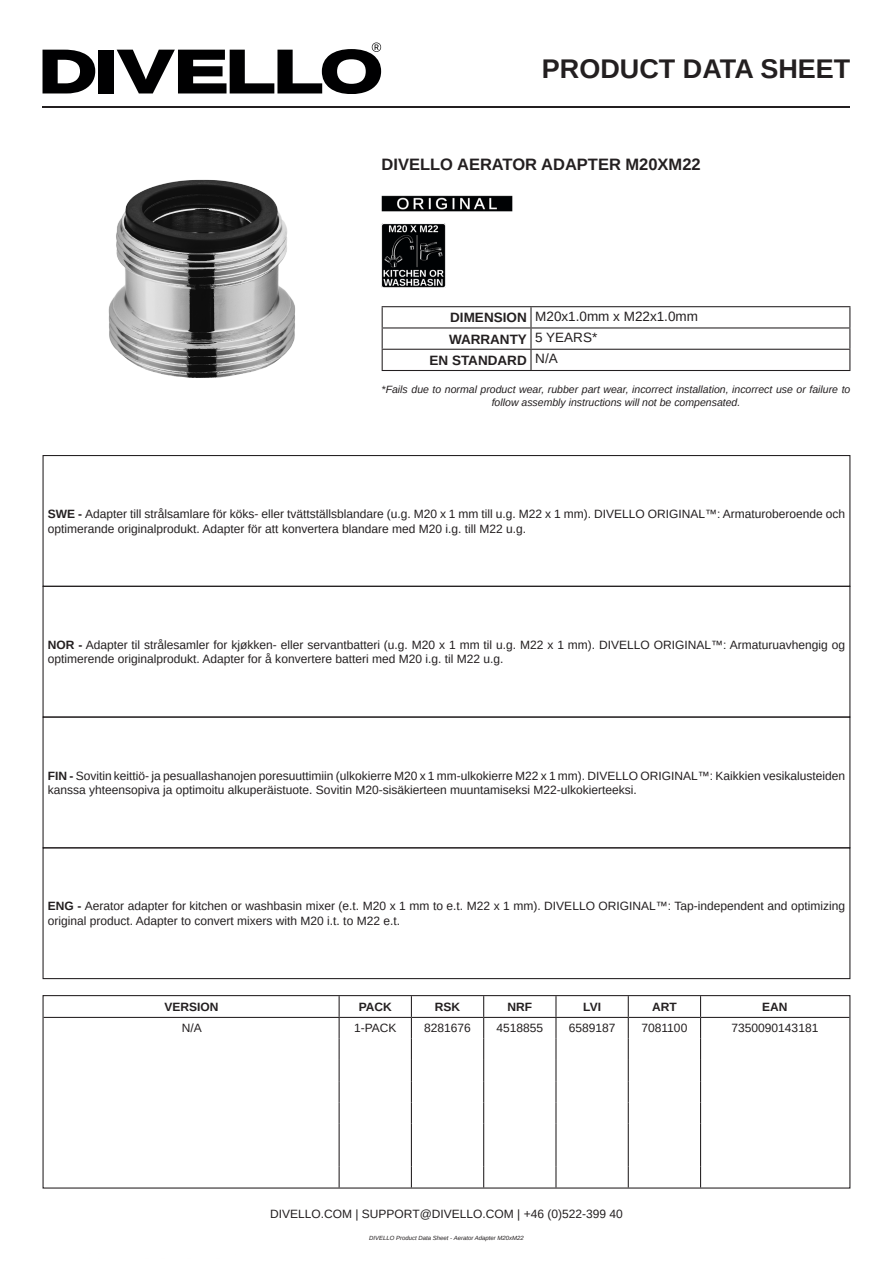
<style>
.page{position:relative;width:893px;height:1263px;background:#fff}
.page>*{position:absolute;margin:0;border:0;box-sizing:border-box;transform-origin:0 0}
.t1{font:700 27px "Arimo";color:#231f20}
.t2{font:700 16.5px "Arimo";color:#231f20}
.t3{font:13.5px "Arimo";color:#231f20}
.t4{font:700 13.5px "Arimo";color:#231f20}
.t5{font:12px/14.4px "Arimo";color:#231f20}
.t6{font:700 12px "Arimo";color:#231f20}
.t7{font:italic 10.5px/12.6px "Arimo";color:#231f20;text-align:center}
.File_Name{font:italic 6px "Arimo";color:#231f20}
.s1{font-weight:700}
</style>
<div class="page">
<svg style="left:43px;top:50px;width:52px;height:43px"></svg>
<div style="left:98px;top:50px;width:16px;height:43px;background:#000001"></div>
<svg style="left:117px;top:43px;width:264px;height:51px"></svg>
<hr style="left:42px;top:106px;width:808px;height:1px;background:#231f20">
<hr style="left:44px;top:1017px;width:295px;height:1px;background:#231f20">
<hr style="left:339px;top:1017px;width:72px;height:1px;background:#231f20">
<hr style="left:411px;top:1017px;width:73px;height:1px;background:#231f20">
<hr style="left:484px;top:1017px;width:72px;height:1px;background:#231f20">
<hr style="left:556px;top:1017px;width:72px;height:1px;background:#231f20">
<hr style="left:628px;top:1017px;width:73px;height:1px;background:#231f20">
<hr style="left:701px;top:1017px;width:148px;height:1px;background:#231f20">
<svg style="left:339px;top:997px;width:1px;height:189px"></svg>
<svg style="left:411px;top:997px;width:1px;height:189px"></svg>
<svg style="left:483px;top:997px;width:1px;height:189px"></svg>
<svg style="left:555px;top:997px;width:1px;height:189px"></svg>
<svg style="left:628px;top:997px;width:1px;height:189px"></svg>
<svg style="left:700px;top:997px;width:1px;height:189px"></svg>
<div style="left:43px;top:995px;width:807px;height:193px;border:1px solid #231f20"></div>
<div style="left:43px;top:847px;width:807px;height:132px;border:1px solid #231f20"></div>
<div style="left:43px;top:586px;width:807px;height:132px;border:1px solid #231f20"></div>
<div style="left:43px;top:455px;width:807px;height:132px;border:1px solid #231f20"></div>
<hr style="left:382px;top:327px;width:149px;height:1px;background:#231f20">
<hr style="left:531px;top:327px;width:319px;height:1px;background:#231f20">
<hr style="left:382px;top:349px;width:149px;height:1px;background:#231f20">
<hr style="left:531px;top:349px;width:319px;height:1px;background:#231f20">
<svg style="left:530px;top:307px;width:1px;height:63px"></svg>
<hr style="left:382px;top:306px;width:149px;height:1px;background:#231f20">
<hr style="left:531px;top:306px;width:319px;height:1px;background:#231f20">
<svg style="left:382px;top:307px;width:1px;height:63px"></svg>
<svg style="left:849px;top:307px;width:1px;height:63px"></svg>
<hr style="left:382px;top:370px;width:149px;height:1px;background:#231f20">
<hr style="left:531px;top:370px;width:319px;height:1px;background:#231f20">
<img style="left:382px;top:223px;width:63px;height:64px">
<img style="left:382px;top:196px;width:130px;height:15px">
<img style="left:108px;top:179px;width:187px;height:199px">
<p class="t1" style="left:542px;top:50px;width:310px">PRODUCT DATA SHEET</p>
<p class="t2" style="left:382px;top:153px;width:321px">DIVELLO AERATOR ADAPTER M20XM22</p>
<p class="t4" style="left:450px;top:308px;width:78px">DIMENSION</p>
<p class="t3" style="left:535px;top:308px;width:164px">M20x1.0mm x M22x1.0mm</p>
<p class="t4" style="left:449px;top:330px;width:79px">WARRANTY</p>
<p class="t3" style="left:535px;top:329px;width:64px">5 YEARS*</p>
<p class="t4" style="left:429px;top:351px;width:99px">EN STANDARD</p>
<p class="t3" style="left:535px;top:350px;width:24px">N/A</p>
<p class="t7" style="left:382px;top:383px;width:470px">*Fails due to normal product wear, rubber part wear, incorrect installation, incorrect use or failure to follow assembly instructions will not be compensated.</p>
<p class="t5" style="left:48px;top:507px;width:799px"><span class="s1">SWE -</span> Adapter till strålsamlare för köks- eller tvättställsblandare (u.g. M20 x 1 mm till u.g. M22 x 1 mm). DIVELLO ORIGINAL™: Armaturoberoende och optimerande originalprodukt. Adapter för att konvertera blandare med M20 i.g. till M22 u.g.</p>
<p class="t5" style="left:48px;top:638px;width:799px"><span class="s1">NOR -</span> Adapter til strålesamler for kjøkken- eller servantbatteri (u.g. M20 x 1 mm til u.g. M22 x 1 mm). DIVELLO ORIGINAL™: Armaturuavhengig og optimerende originalprodukt. Adapter for å konvertere batteri med M20 i.g. til M22 u.g.</p>
<p class="t5" style="left:48px;top:768px;width:799px"><span class="s1">FIN -</span> Sovitin keittiö- ja pesuallashanojen poresuuttimiin (ulkokierre M20 x 1 mm-ulkokierre M22 x 1 mm). DIVELLO ORIGINAL™: Kaikkien vesikalusteiden kanssa yhteensopiva ja optimoitu alkuperäistuote. Sovitin M20-sisäkierteen muuntamiseksi M22-ulkokierteeksi.</p>
<p class="t5" style="left:48px;top:899px;width:799px"><span class="s1">ENG -</span> Aerator adapter for kitchen or washbasin mixer (e.t. M20 x 1 mm to e.t. M22 x 1 mm). DIVELLO ORIGINAL™: Tap-independent and optimizing original product. Adapter to convert mixers with M20 i.t. to M22 e.t.</p>
<p class="t6" style="left:164px;top:999px;width:56px">VERSION</p>
<p class="t6" style="left:359px;top:999px;width:35px">PACK</p>
<p class="t6" style="left:435px;top:999px;width:27px">RSK</p>
<p class="t6" style="left:507px;top:999px;width:26px">NRF</p>
<p class="t6" style="left:583px;top:999px;width:19px">LVI</p>
<p class="t6" style="left:652px;top:999px;width:26px">ART</p>
<p class="t6" style="left:762px;top:999px;width:27px">EAN</p>
<p class="t5" style="left:182px;top:1021px;width:22px">N/A</p>
<p class="t5" style="left:354px;top:1021px;width:44px">1-PACK</p>
<p class="t5" style="left:424px;top:1021px;width:48px">8281676</p>
<p class="t5" style="left:496px;top:1021px;width:48px">4518855</p>
<p class="t5" style="left:569px;top:1021px;width:48px">6589187</p>
<p class="t5" style="left:641px;top:1021px;width:47px">7081100</p>
<p class="t5" style="left:732px;top:1021px;width:88px">7350090143181</p>
<p class="t5" style="left:270px;top:1207px;width:354px">DIVELLO.COM | SUPPORT@DIVELLO.COM | +46 (0)522-399 40</p>
<p class="File_Name" style="left:369px;top:1233px;width:156px">DIVELLO Product Data Sheet - Aerator Adapter M20xM22</p>
</div>
